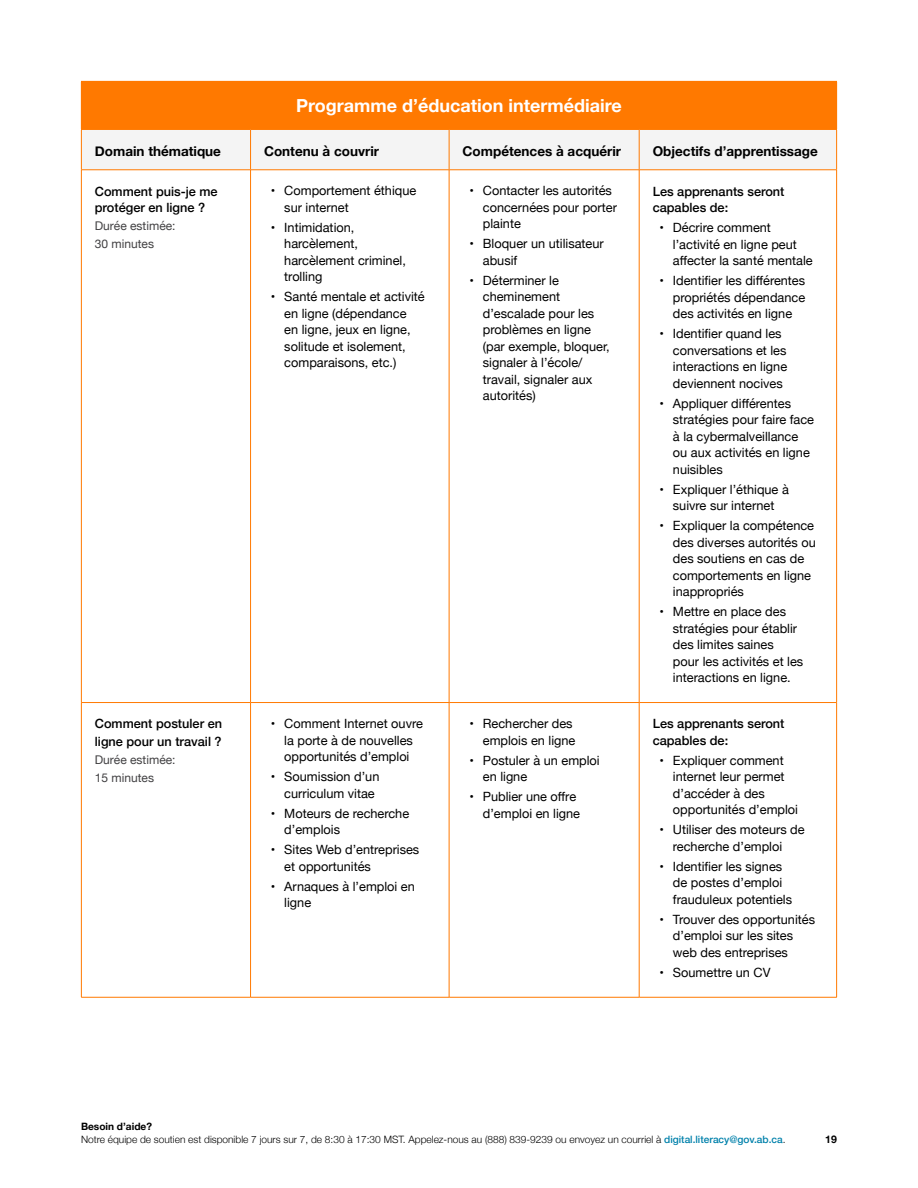
<style>
.page{position:relative;width:918px;height:1188px;background:#fff}
.page>*{position:absolute;margin:0;border:0;box-sizing:border-box;transform-origin:0 0}
.t1{font:700 18px "Helvetica Neue";color:#fff}
.t2{font:700 13.5px "Helvetica Neue";color:#000}
.t3{font:12.75px/16.5px "Helvetica Neue";color:#000}
.t4{font:500 12.75px/16.5px "Helvetica Neue";color:#000}
.t5{font:12px/18px "Helvetica Neue";color:#414042}
.t6{font:700 10.5px "Helvetica Neue";color:#000}
.t7{font:300 10.2px/13.5px "Helvetica Neue";color:#000}
.s1{font-weight:700}
.s2{font-weight:500;color:#0081ab}
</style>
<div class="page">
<div style="left:81px;top:81px;width:756px;height:48px;background:#ff7900"></div>
<div style="left:82px;top:130px;width:754px;height:40px;background:#f4f4f4"></div>
<hr style="left:81px;top:170px;width:1px;height:532px;background:#ff7900">
<hr style="left:250px;top:170px;width:1px;height:532px;background:#ff7900">
<hr style="left:449px;top:170px;width:1px;height:532px;background:#ff7900">
<hr style="left:639px;top:170px;width:1px;height:532px;background:#ff7900">
<hr style="left:836px;top:170px;width:1px;height:532px;background:#ff7900">
<hr style="left:81px;top:702px;width:170px;height:1px;background:#ff7900">
<hr style="left:81px;top:703px;width:1px;height:294px;background:#ff7900">
<hr style="left:251px;top:702px;width:198px;height:1px;background:#ff7900">
<hr style="left:250px;top:703px;width:1px;height:294px;background:#ff7900">
<hr style="left:449px;top:702px;width:190px;height:1px;background:#ff7900">
<hr style="left:449px;top:703px;width:1px;height:294px;background:#ff7900">
<hr style="left:639px;top:702px;width:198px;height:1px;background:#ff7900">
<hr style="left:639px;top:703px;width:1px;height:294px;background:#ff7900">
<hr style="left:836px;top:703px;width:1px;height:294px;background:#ff7900">
<hr style="left:81px;top:997px;width:170px;height:1px;background:#ff7900">
<hr style="left:251px;top:997px;width:198px;height:1px;background:#ff7900">
<hr style="left:449px;top:997px;width:190px;height:1px;background:#ff7900">
<hr style="left:639px;top:997px;width:198px;height:1px;background:#ff7900">
<hr style="left:81px;top:129px;width:170px;height:1px;background:#ff7900">
<hr style="left:251px;top:129px;width:198px;height:1px;background:#ff7900">
<hr style="left:449px;top:129px;width:190px;height:1px;background:#ff7900">
<hr style="left:639px;top:129px;width:198px;height:1px;background:#ff7900">
<hr style="left:81px;top:130px;width:1px;height:40px;background:#ff7900">
<hr style="left:250px;top:130px;width:1px;height:40px;background:#ff7900">
<hr style="left:449px;top:130px;width:1px;height:40px;background:#ff7900">
<hr style="left:639px;top:130px;width:1px;height:40px;background:#ff7900">
<hr style="left:836px;top:130px;width:1px;height:40px;background:#ff7900">
<hr style="left:81px;top:170px;width:170px;height:1px;background:#ff7900">
<hr style="left:251px;top:170px;width:198px;height:1px;background:#ff7900">
<hr style="left:449px;top:170px;width:190px;height:1px;background:#ff7900">
<hr style="left:639px;top:170px;width:198px;height:1px;background:#ff7900">
<h1 class="t1" style="left:296px;top:92px;width:327px">Programme d’éducation intermédiaire</h1>
<p class="t2" style="left:95px;top:141px;width:128px">Domain thématique</p>
<p class="t2" style="left:264px;top:141px;width:117px">Contenu à couvrir</p>
<p class="t2" style="left:463px;top:141px;width:160px">Compétences à acquérir</p>
<p class="t2" style="left:653px;top:141px;width:167px">Objectifs d’apprentissage</p>
<p class="t4" style="left:95px;top:182px;width:124px">Comment puis-je me protéger en ligne ?</p>
<p class="t5" style="left:95px;top:218px;width:82px">Durée estimée:<br>30 minutes</p>
<p class="t3" style="left:483px;top:183px;width:136px;text-indent:-14px">• Contacter les autorités concernées pour porter plainte</p>
<p class="t3" style="left:483px;top:236px;width:122px;text-indent:-14px">• Bloquer un utilisateur abusif</p>
<p class="t3" style="left:483px;top:273px;width:128px;text-indent:-14px">• Déterminer le cheminement d’escalade pour les problèmes en ligne (par exemple, bloquer, signaler à l’école/ travail, signaler aux autorités)</p>
<p class="t3" style="left:284px;top:183px;width:134px;text-indent:-14px">• Comportement éthique sur internet</p>
<p class="t3" style="left:284px;top:220px;width:123px;text-indent:-14px">• Intimidation, harcèlement, harcèlement criminel, trolling</p>
<p class="t3" style="left:284px;top:289px;width:142px;text-indent:-14px">• Santé mentale et activité en ligne (dépendance<br>en ligne, jeux en ligne, solitude et isolement, comparaisons, etc.)</p>
<p class="t4" style="left:653px;top:182px;width:133px">Les apprenants seront capables de:</p>
<p class="t3" style="left:673px;top:220px;width:141px;text-indent:-14px">• Décrire comment l’activité en ligne peut affecter la santé mentale</p>
<p class="t3" style="left:673px;top:273px;width:134px;text-align:justify;text-indent:-14px">• Identifier les différentes propriétés dépendance des activités en ligne</p>
<p class="t3" style="left:673px;top:326px;width:116px;text-indent:-14px">• Identifier quand les conversations et les interactions en ligne deviennent nocives</p>
<p class="t3" style="left:673px;top:396px;width:143px;text-indent:-14px">• Appliquer différentes stratégies pour faire face à la cybermalveillance ou aux activités en ligne nuisibles</p>
<p class="t3" style="left:659px;top:482px;width:131px;text-align:center">• Expliquer l’éthique à suivre sur internet</p>
<p class="t3" style="left:673px;top:518px;width:144px;text-indent:-14px">• Expliquer la compétence des diverses autorités ou des soutiens en cas de comportements en ligne inappropriés</p>
<p class="t3" style="left:673px;top:604px;width:132px;text-indent:-14px">• Mettre en place des stratégies pour établir des limites saines<br>pour les activités et les interactions en ligne.</p>
<p class="t4" style="left:95px;top:714px;width:129px;line-height:18px">Comment postuler en ligne pour un travail ?</p>
<p class="t5" style="left:95px;top:752px;width:82px">Durée estimée:<br>15 minutes</p>
<p class="t3" style="left:271px;top:716px;width:154px;text-align:center">• Comment Internet ouvre la porte à de nouvelles opportunités d’emploi</p>
<p class="t3" style="left:284px;top:769px;width:97px;text-indent:-14px">• Soumission d’un curriculum vitae</p>
<p class="t3" style="left:284px;top:806px;width:126px;text-indent:-14px">• Moteurs de recherche d’emplois</p>
<p class="t3" style="left:284px;top:842px;width:137px;text-indent:-14px">• Sites Web d’entreprises et opportunités</p>
<p class="t3" style="left:284px;top:879px;width:132px;text-indent:-14px">• Arnaques à l’emploi en ligne</p>
<p class="t3" style="left:469px;top:716px;width:108px;text-align:right">• Rechercher des emplois en ligne</p>
<p class="t3" style="left:483px;top:753px;width:118px;text-indent:-14px">• Postuler à un emploi en ligne</p>
<p class="t3" style="left:483px;top:789px;width:99px;text-indent:-14px">• Publier une offre d’emploi en ligne</p>
<p class="t4" style="left:653px;top:715px;width:133px">Les apprenants seront capables de:</p>
<p class="t3" style="left:673px;top:753px;width:127px;text-indent:-14px">• Expliquer comment internet leur permet d’accéder à des opportunités d’emploi</p>
<p class="t3" style="left:673px;top:822px;width:133px;text-indent:-14px">• Utiliser des moteurs de recherche d’emploi</p>
<p class="t3" style="left:673px;top:859px;width:121px;text-indent:-14px">• Identifier les signes de postes d’emploi frauduleux potentiels</p>
<p class="t3" style="left:673px;top:912px;width:144px;text-indent:-14px">• Trouver des opportunités d’emploi sur les sites web des entreprises</p>
<p class="t3" style="left:659px;top:965px;width:113px">• Soumettre un CV</p>
<p class="t7" style="left:81px;top:1119px;width:706px"><span class="s1">Besoin d’aide?<br></span>Notre équipe de soutien est disponible 7 jours sur 7, de 8:30 à 17:30 MST. Appelez-nous au (888) 839-9239 ou envoyez un courriel à <span class="s2">digital.literacy@gov.ab.ca</span>.</p>
<p class="t6" style="left:825px;top:1131px;width:13px">19</p>
</div>
